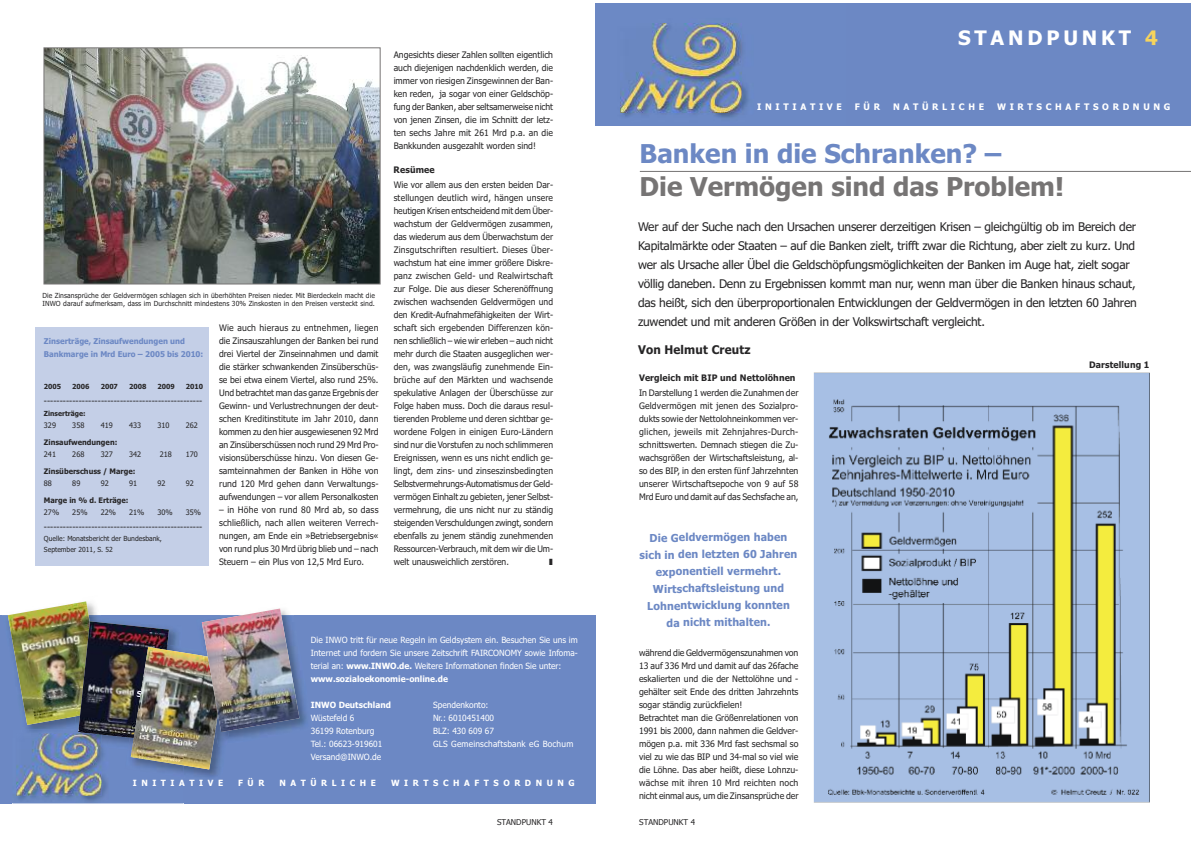
<style>
.page{position:relative;width:1191px;height:846px;background:#fff}
.page>*{position:absolute;margin:0;border:0;box-sizing:border-box;transform-origin:0 0}
.t1{font:700 26px "Tahoma";color:#767474}
.t2{font:700 26px "Tahoma";color:#6c88c4}
.t3{font:700 20px "Tahoma";letter-spacing:.19em;color:#fff}
.t4{font:12px/19px "Tahoma";letter-spacing:-.015em;color:#272627}
.t5{font:700 12px "Tahoma";letter-spacing:.015em;color:#272627}
.t6{font:700 11px/17px "Tahoma";letter-spacing:.01em;color:#6c88c4;text-align:center}
.t7{font:9px/13px "Tahoma";color:#272627;text-align:justify}
.t8{font:9px/13px "Tahoma";color:#272627;text-align:justify;scale:.95 1}
.t9{font:9px/13px "Tahoma";color:#272627;text-align:justify;scale:.96 1}
.t10{font:700 9px "Tahoma";letter-spacing:.015em;color:#272627}
.t11{font:700 9px "Tahoma";letter-spacing:.42em;color:#fff}
.t12{font:8.6px/13px "Tahoma";color:#fff}
.t13{font:700 8.6px "Tahoma";letter-spacing:.55em;color:#fff}
.t14{font:700 8.6px "Tahoma";color:#fff}
.t15{font:700 8px/13px "Tahoma";color:#6c88c4}
.t16{font:8px "Tahoma";color:#272627}
.t17{font:7.6px "Tahoma";color:#272627}
.t18{font:700 7.6px "Tahoma";color:#272627}
.t19{font:7px/11px "Tahoma";letter-spacing:.01em;color:#272627}
.t20{font:700 7px "Tahoma";color:#272627}
.s1{font-weight:700}
.s2{color:#f6d45d}
</style>
<div class="page">
<div style="left:35px;top:327px;width:174px;height:238px;background:#c4cfe7"></div>
<div style="left:595px;top:4px;width:596px;height:122px;background:#6c88c4"></div>
<div style="left:0;top:615px;width:595px;height:188px;background:#6c88c4"></div>
<hr style="left:640px;top:171px;width:551px;height:1px;background:#767474">
<img style="left:183px;top:769px;width:36px;height:8px">
<img style="left:299px;top:678px;width:8px;height:49px">
<img style="left:12px;top:776px;width:171px;height:28px">
<img style="left:125px;top:769px;width:58px;height:9px">
<img style="left:16px;top:769px;width:85px;height:27px">
<img style="left:8px;top:601px;width:291px;height:168px">
<img style="left:620px;top:23px;width:128px;height:95px">
<img style="left:621px;top:24px;width:120px;height:88px">
<img style="left:814px;top:372px;width:335px;height:431px">
<img style="left:46px;top:49px;width:332px;height:233px">
<div style="left:44px;top:47px;width:336px;height:237px;border:1px solid #767474"></div>
<p class="t19" style="left:43px;top:292px;width:334px;line-height:8.4px">Die Zinsansprüche der Geldvermögen schlagen sich in überhöhten Preisen nieder. Mit Bierdeckeln macht die<br>INWO darauf aufmerksam, dass im Durchschnitt mindestens 30% Zinskosten in den Preisen versteckt sind.</p>
<p class="t15" style="left:44px;top:335px;width:161px">Zinserträge, Zinsaufwendungen und<br>Bankmarge in Mrd Euro – 2005 bis 2010:</p>
<p class="t20" style="left:44px;top:384px;width:19px">2005</p>
<p class="t20" style="left:72px;top:384px;width:19px">2006</p>
<p class="t20" style="left:101px;top:384px;width:19px">2007</p>
<p class="t20" style="left:129px;top:384px;width:19px">2008</p>
<p class="t20" style="left:157px;top:384px;width:19px">2009</p>
<p class="t20" style="left:186px;top:384px;width:19px">2010</p>
<p class="t7" style="left:44px;top:395px;width:160px">--------------------------------------------------</p>
<p class="t20" style="left:44px;top:411px;width:43px">Zinserträge:</p>
<p class="t17" style="left:44px;top:422px;width:14px">329</p>
<p class="t17" style="left:72px;top:422px;width:14px">358</p>
<p class="t17" style="left:101px;top:422px;width:14px">419</p>
<p class="t17" style="left:129px;top:422px;width:14px">433</p>
<p class="t17" style="left:157px;top:422px;width:14px">310</p>
<p class="t17" style="left:186px;top:422px;width:14px">262</p>
<p class="t18" style="left:44px;top:439px;width:75px">Zinsaufwendungen:</p>
<p class="t17" style="left:44px;top:451px;width:14px">241</p>
<p class="t17" style="left:72px;top:451px;width:14px">268</p>
<p class="t17" style="left:101px;top:451px;width:14px">327</p>
<p class="t17" style="left:129px;top:451px;width:14px">342</p>
<p class="t17" style="left:160px;top:451px;width:14px">218</p>
<p class="t17" style="left:186px;top:451px;width:14px">170</p>
<p class="t18" style="left:44px;top:468px;width:93px">Zinsüberschuss / Marge:</p>
<p class="t17" style="left:44px;top:480px;width:10px">88</p>
<p class="t17" style="left:72px;top:480px;width:10px">89</p>
<p class="t17" style="left:101px;top:480px;width:10px">92</p>
<p class="t17" style="left:129px;top:480px;width:10px">91</p>
<p class="t17" style="left:157px;top:480px;width:10px">92</p>
<p class="t17" style="left:186px;top:480px;width:10px">92</p>
<p class="t18" style="left:44px;top:497px;width:86px">Marge in % d. Erträge:</p>
<p class="t17" style="left:44px;top:509px;width:17px">27%</p>
<p class="t17" style="left:72px;top:509px;width:17px">25%</p>
<p class="t17" style="left:101px;top:509px;width:17px">22%</p>
<p class="t17" style="left:129px;top:509px;width:17px">21%</p>
<p class="t17" style="left:157px;top:509px;width:17px">30%</p>
<p class="t17" style="left:186px;top:509px;width:17px">35%</p>
<p class="t7" style="left:44px;top:521px;width:160px">--------------------------------------------------</p>
<p class="t19" style="left:44px;top:534px;width:119px">Quelle: Monatsbericht der Bundesbank,<br>September 2011, S. 52</p>
<p class="t7" style="left:219px;top:322px;width:161px">Wie auch hieraus zu entnehmen, liegen die Zinsauszahlungen der Banken bei rund drei Viertel der Zinseinnahmen und damit die stärker schwankenden Zinsüberschüs&shy;se bei etwa einem Viertel, also rund 25%.<br>Und betrachtet man das ganze Ergebnis der Gewinn- und Verlustrechnungen der deut&shy;schen Kreditinstitute im Jahr 2010, dann kommen zu den hier ausgewiesenen 92 Mrd an Zinsüberschüssen noch rund 29 Mrd Pro&shy;visionsüberschüsse hinzu. Von diesen Ge&shy;samteinnahmen der Banken in Höhe von rund 120 Mrd gehen dann Verwaltungs&shy;aufwendungen – vor allem Personalkosten</p>
<p class="t9" style="left:219px;top:504px;width:168px">– in Höhe von rund 80 Mrd ab, so dass schließlich, nach allen weiteren Verrech&shy;nungen, am Ende ein »Betriebsergebnis« von rund plus 30 Mrd übrig blieb und – nach Steuern – ein Plus von 12,5 Mrd Euro.</p>
<p class="t9" style="left:394px;top:49px;width:168px">Angesichts dieser Zahlen sollten eigentlich auch diejenigen nachdenklich werden, die immer von riesigen Zinsgewinnen der Ban&shy;ken reden, ja sogar von einer Geldschöp&shy;fung der Banken, aber seltsamerweise nicht von jenen Zinsen, die im Schnitt der letz&shy;ten sechs Jahre mit 261 Mrd p.a. an die Bankkunden ausgezahlt worden sind!</p>
<p class="t10" style="left:394px;top:166px;width:42px">Resümee</p>
<p class="t8" style="left:394px;top:179px;width:169px">Wie vor allem aus den ersten beiden Dar&shy;stellungen deutlich wird, hängen unsere heutigen Krisen entscheidend mit dem Über&shy;wachstum der Geldvermögen zusammen, das wiederum aus dem Überwachstum der Zinsgutschriften resultiert. Dieses Über&shy;wachstum hat eine immer größere Diskre&shy;panz zwischen Geld- und Realwirtschaft zur Folge. Die aus dieser Scherenöffnung zwischen wachsenden Geldvermögen und den Kredit-Aufnahmefähigkeiten der Wirt&shy;schaft sich ergebenden Differenzen kön&shy;nen schließlich – wie wir erleben – auch nicht mehr durch die Staaten ausgeglichen wer&shy;den, was zwangsläufig zunehmende Ein&shy;brüche auf den Märkten und wachsende spekulative Anlagen der Überschüsse zur Folge haben muss. Doch die daraus resul&shy;tierenden Probleme und deren sichtbar ge&shy;wordene Folgen in einigen Euro-Ländern sind nur die Vorstufen zu noch schlimmeren Ereignissen, wenn es uns nicht endlich ge&shy;lingt, dem zins- und zinseszinsbedingten Selbstvermehrungs-Automatismus der Geld&shy;vermögen Einhalt zu gebieten, jener Selbst&shy;vermehrung, die uns nicht nur zu ständig steigenden Verschuldungen zwingt, sondern ebenfalls zu jenem ständig zunehmenden Ressourcen-Verbrauch, mit dem wir die Um&shy;welt unausweichlich zerstören.</p>
<p class="t12" style="left:311px;top:634px;width:269px">Die INWO tritt für neue Regeln im Geldsystem ein. Besuchen Sie uns im Internet und fordern Sie unsere Zeitschrift FAIRCONOMY sowie Infoma&shy;terial an: <span class="s1">www.INWO.de.</span> Weitere Informationen finden Sie unter: <span class="s1">www.sozialoekonomie-online.de</span></p>
<p class="t14" style="left:311px;top:702px;width:82px">INWO Deutschland</p>
<p class="t12" style="left:311px;top:712px;width:73px">Wüstefeld 6<br>36199 Rotenburg<br>Tel.: 06623-919601<br>Versand@INWO.de</p>
<p class="t12" style="left:433px;top:699px;width:142px">Spendenkonto:<br>Nr.: 6010451400<br>BLZ: 430 609 67<br>GLS Gemeinschaftsbank eG Bochum</p>
<p class="t13" style="left:133px;top:780px;width:92px">INITIATIVE</p>
<p class="t13" style="left:238px;top:780px;width:28px">FÜR</p>
<p class="t13" style="left:279px;top:780px;width:98px">NATÜRLICHE</p>
<p class="t13" style="left:391px;top:780px;width:185px">WIRTSCHAFTSORDNUNG</p>
<p class="t16" style="left:497px;top:817px;width:57px">STANDPUNKT 4</p>
<h2 class="t3" style="left:958px;top:30px;width:201px">STANDPUNKT <span class="s2">4</span></h2>
<p class="t11" style="left:757px;top:103px;width:86px">INITIATIVE</p>
<p class="t11" style="left:855px;top:103px;width:27px">FÜR</p>
<p class="t11" style="left:893px;top:103px;width:92px">NATÜRLICHE</p>
<p class="t11" style="left:997px;top:103px;width:175px">WIRTSCHAFTSORDNUNG</p>
<h1 class="t2" style="left:639px;top:144px;width:363px">Banken in die Schranken? –</h1>
<h1 class="t1" style="left:639px;top:177px;width:426px">Die Vermögen sind das Problem!</h1>
<p class="t4" style="left:638px;top:218px;width:500px">Wer auf der Suche nach den Ursachen unserer derzeitigen Krisen – gleichgültig ob im Bereich der Kapitalmärkte oder Staaten – auf die Banken zielt, trifft zwar die Richtung, aber zielt zu kurz. Und wer als Ursache aller Übel die Geldschöpfungsmöglichkeiten der Banken im Auge hat, zielt sogar völlig daneben. Denn zu Ergebnissen kommt man nur, wenn man über die Banken hinaus schaut, das heißt, sich den überproportionalen Entwicklungen der Geldvermögen in den letzten 60 Jahren zuwendet und mit anderen Größen in der Volkswirtschaft vergleicht.</p>
<h3 class="t5" style="left:638px;top:346px;width:114px">Von Helmut Creutz</h3>
<p class="t10" style="left:639px;top:374px;width:158px">Vergleich mit BIP und Nettolöhnen</p>
<p class="t7" style="left:639px;top:387px;width:161px">In Darstellung 1 werden die Zunahmen der Geldvermögen mit jenen des Sozialpro&shy;dukts sowie der Nettolohneinkommen ver&shy;glichen, jeweils mit Zehnjahres-Durch&shy;schnittswerten. Demnach stiegen die Zu&shy;wachsgrößen der Wirtschaftsleistung, al&shy;so des BIP, in den ersten fünf Jahrzehnten unserer Wirtschaftsepoche von 9 auf 58<br>Mrd Euro und damit auf das Sechsfache an,</p>
<p class="t6" style="left:639px;top:530px;width:159px">Die Geldvermögen haben sich in den letzten 60 Jahren exponentiell vermehrt.<br>Wirtschaftsleistung und<br>Lohnentwicklung konnten da nicht mithalten.</p>
<p class="t7" style="left:639px;top:647px;width:161px;text-align:left">während die Geldvermögenszunahmen von 13 auf 336 Mrd und damit auf das 26fache eskalierten und die der Nettolöhne und - gehälter seit Ende des dritten Jahrzehnts sogar ständig zurückfielen!<br>Betrachtet man die Größenrelationen von 1991 bis 2000, dann nahmen die Geldver&shy;mögen p.a. mit 336 Mrd fast sechsmal so viel zu wie das BIP und 34-mal so viel wie die Löhne. Das aber heißt, diese Lohnzu&shy;wächse mit ihren 10 Mrd reichten noch nicht einmal aus, um die Zinsansprüche der</p>
<p class="t16" style="left:639px;top:817px;width:57px">STANDPUNKT 4</p>
<p class="t10" style="left:1089px;top:361px;width:62px">Darstellung 1</p>
</div>
